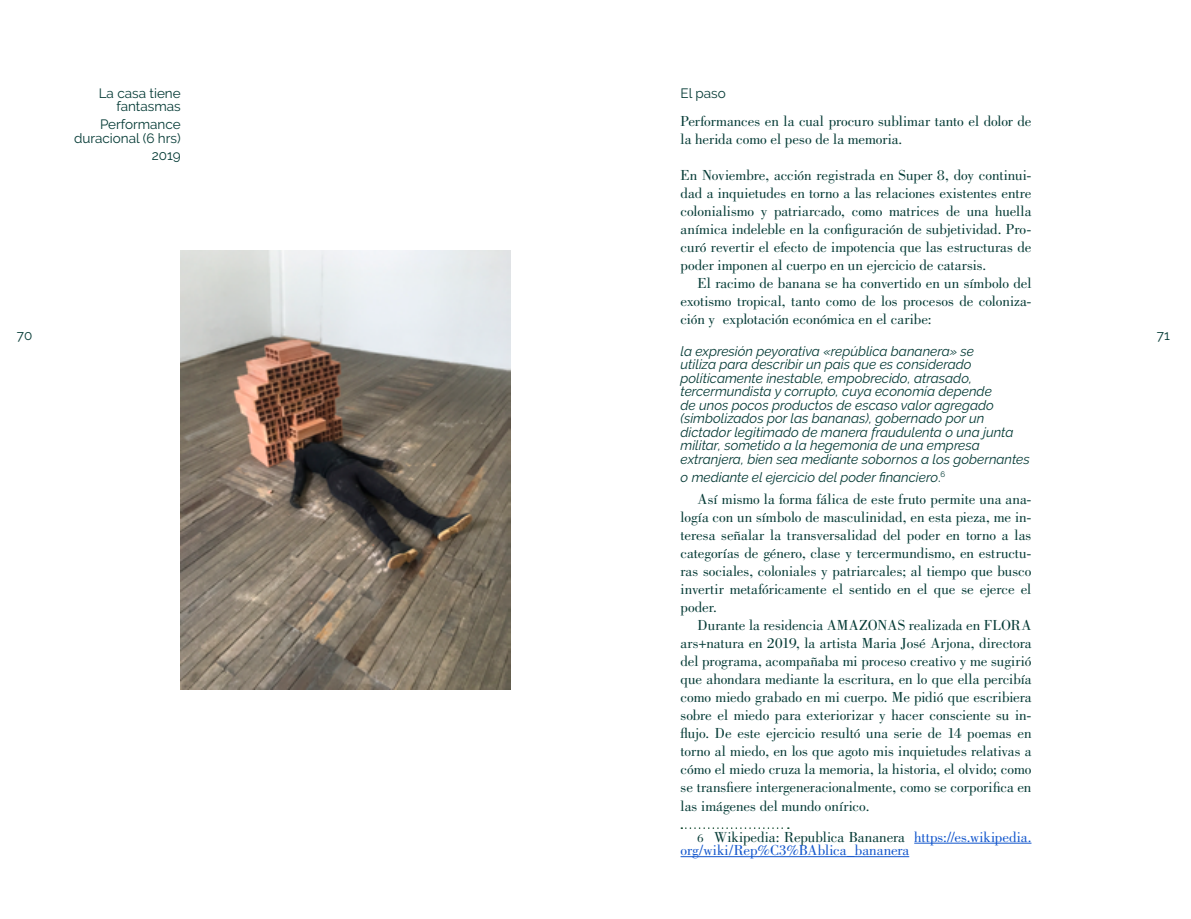
<style>
.page{position:relative;width:1191px;height:919px;background:#fff}
.page>*{position:absolute;margin:0;border:0;box-sizing:border-box;transform-origin:0 0}
.t1{font:15px/18px "Bodoni Std";letter-spacing:-.005em;color:#043a35;text-align:justify}
.t2{font:15px/13.5px "Bodoni Std";color:#15c}
.t3{font:italic 13.5px/13.5px "Raleway";color:#043a35}
.t4{font:13.5px/13.5px "Raleway";color:#043a35;text-align:right}
.s1{font-style:normal}
.s2{font-size:12px;color:#043a35}
.s3{color:#043a35}
</style>
<div class="page">
<svg style="left:681px;top:827px;width:108px;height:1px"></svg>
<hr style="left:914px;top:842px;width:117px;height:1px;background:#15c">
<hr style="left:680px;top:856px;width:229px;height:1px;background:#15c">
<img style="left:181px;top:250px;width:329px;height:440px">
<p class="t4" style="left:99px;top:86px;width:83px">La casa tiene fantasmas</p>
<p class="t4" style="left:74px;top:117px;width:108px">Performance duracional (6 hrs)</p>
<p class="t4" style="left:152px;top:149px;width:30px">2019</p>
<p class="t4" style="left:680px;top:86px;width:47px">El paso</p>
<p class="t1" style="left:680px;top:112px;width:352px">Performances en la cual procuro sublimar tanto el dolor de la herida como el peso de la memoria.</p>
<p class="t1" style="left:680px;top:166px;width:352px">En Noviembre, acción registrada en Super 8, doy continui&shy;dad a inquietudes en torno a las relaciones existentes entre colonialismo y patriarcado, como matrices de una huella anímica indeleble en la configuración de subjetividad. Pro&shy;curó revertir el efecto de impotencia que las estructuras de poder imponen al cuerpo en un ejercicio de catarsis.</p>
<p class="t1" style="left:680px;top:274px;width:352px;text-indent:17px">El racimo de banana se ha convertido en un símbolo del exotismo tropical, tanto como de los procesos de coloniza&shy;ción y explotación económica en el caribe:</p>
<p class="t3" style="left:680px;top:344px;width:351px">la expresión peyorativa «república bananera» se<br>utiliza para describir un país que es considerado políticamente inestable, empobrecido, atrasado, tercermundista y corrupto, cuya economía depende<br>de unos pocos productos de escaso valor agregado (simbolizados por las bananas), gobernado por un dictador legitimado de manera fraudulenta o una junta militar, sometido a la hegemonía de una empresa extranjera, bien sea mediante sobornos a los gobernantes</p>
<p class="t3" style="left:680px;top:470px;width:266px">o mediante el ejercicio del poder financiero<span class="s1">.</span><sup>6</sup></p>
<p class="t1" style="left:680px;top:490px;width:352px;text-indent:17px">Así mismo la forma fálica de este fruto permite una ana&shy;logía con un símbolo de masculinidad, en esta pieza, me in&shy;teresa señalar la transversalidad del poder en torno a las categorías de género, clase y tercermundismo, en estructu&shy;ras sociales, coloniales y patriarcales; al tiempo que busco invertir metafóricamente el sentido en el que se ejerce el poder.</p>
<p class="t1" style="left:680px;top:616px;width:352px;text-indent:17px">Durante la residencia AMAZONAS realizada en FLORA ars+natura en 2019, la artista Maria José Arjona, directora del programa, acompañaba mi proceso creativo y me sugirió que ahondara mediante la escritura, en lo que ella percibía como miedo grabado en mi cuerpo. Me pidió que escribiera sobre el miedo para exteriorizar y hacer consciente su in&shy;flujo. De este ejercicio resultó una serie de 14 poemas en torno al miedo, en los que agoto mis inquietudes relativas a cómo el miedo cruza la memoria, la historia, el olvido; como se transfiere intergeneracionalmente, como se corporifica en las imágenes del mundo onírico.</p>
<p class="t2" style="left:680px;top:830px;width:352px;text-indent:17px"><span class="s2">6</span> <span class="s3">Wikipedia: Republica Bananera</span> https://es.wikipedia. org/wiki/Rep%C3%BAblica_bananera</p>
<p class="t4" style="left:17px;top:329px;width:17px">70</p>
<p class="t4" style="left:1156px;top:329px;width:15px">71</p>
</div>
